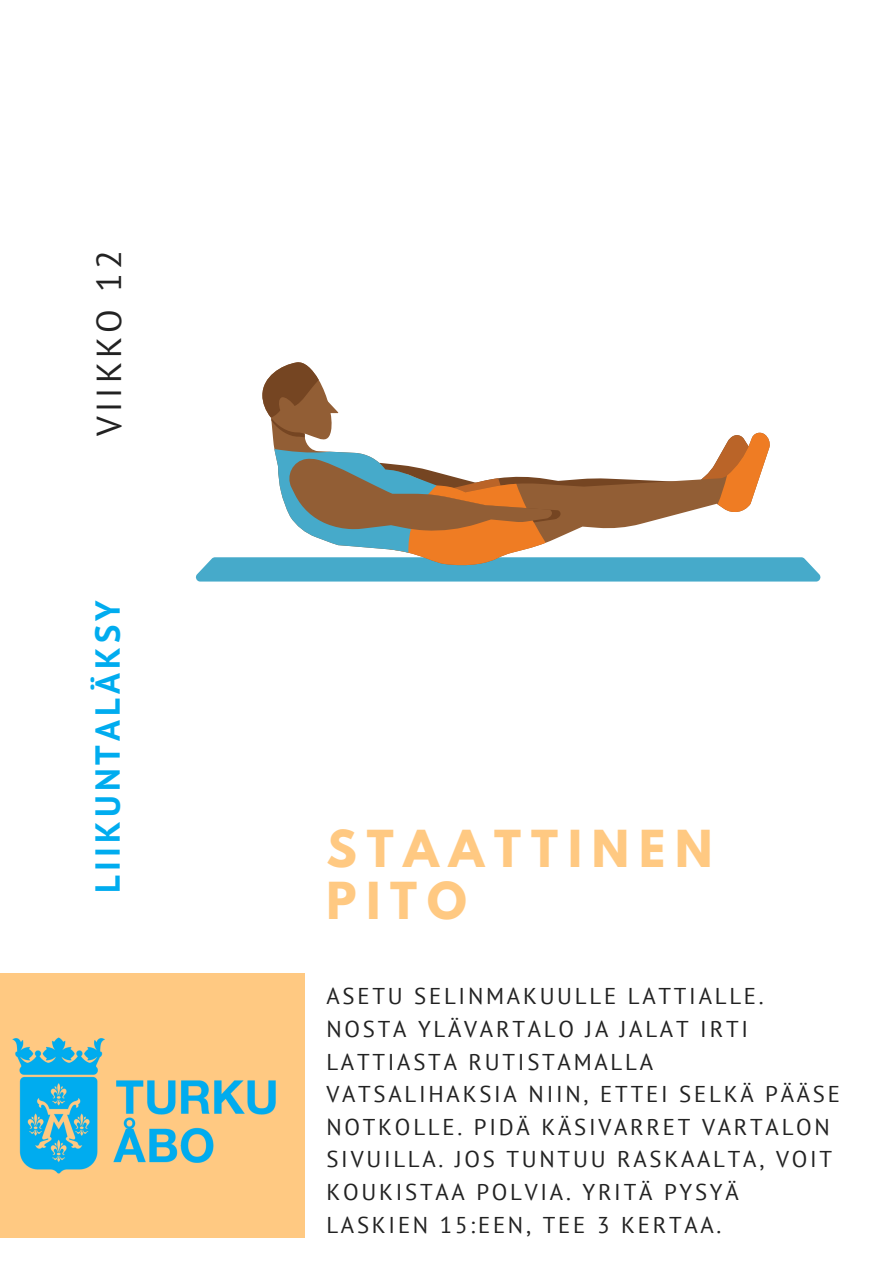
<style>
.page{position:relative;width:893px;height:1264px;background:#fff}
.page>*{position:absolute;margin:0;border:0;box-sizing:border-box;transform-origin:0 0}
.t1{font:700 45.15px/51.8px "League Spartan";letter-spacing:.22em;color:#ffc982}
.t2{font:700 34.65px "PT Sans";letter-spacing:.12em;color:#00acef}
.t3{font:34.65px "PT Sans";letter-spacing:.12em;color:#222}
.t4{font:22.8px/32.5px "PT Sans";letter-spacing:.12em;color:#222}
</style>
<div class="page">
<div style="left:0;top:973px;width:305px;height:264px;background:#ffc982"></div>
<img style="left:12px;top:1037px;width:264px;height:137px">
<svg style="left:196px;top:362px;width:624px;height:219px"></svg>
<h2 class="t3" style="left:86px;top:435px;width:187px;rotate:-90deg">VIIKKO 12</h2>
<h2 class="t2" style="left:84px;top:892px;width:294px;rotate:-90deg">LIIKUNTALÄKSY</h2>
<h1 class="t1" style="left:326px;top:829px;width:387px">STAATTINEN<br>PITO</h1>
<p class="t4" style="left:326px;top:979px;width:515px">ASETU SELINMAKUULLE LATTIALLE.<br>NOSTA YLÄVARTALO JA JALAT IRTI<br>LATTIASTA RUTISTAMALLA<br>VATSALIHAKSIA NIIN, ETTEI SELKÄ PÄÄSE<br>NOTKOLLE. PIDÄ KÄSIVARRET VARTALON<br>SIVUILLA. JOS TUNTUU RASKAALTA, VOIT<br>KOUKISTAA POLVIA. YRITÄ PYSYÄ<br>LASKIEN 15:EEN, TEE 3 KERTAA.</p>
</div>
